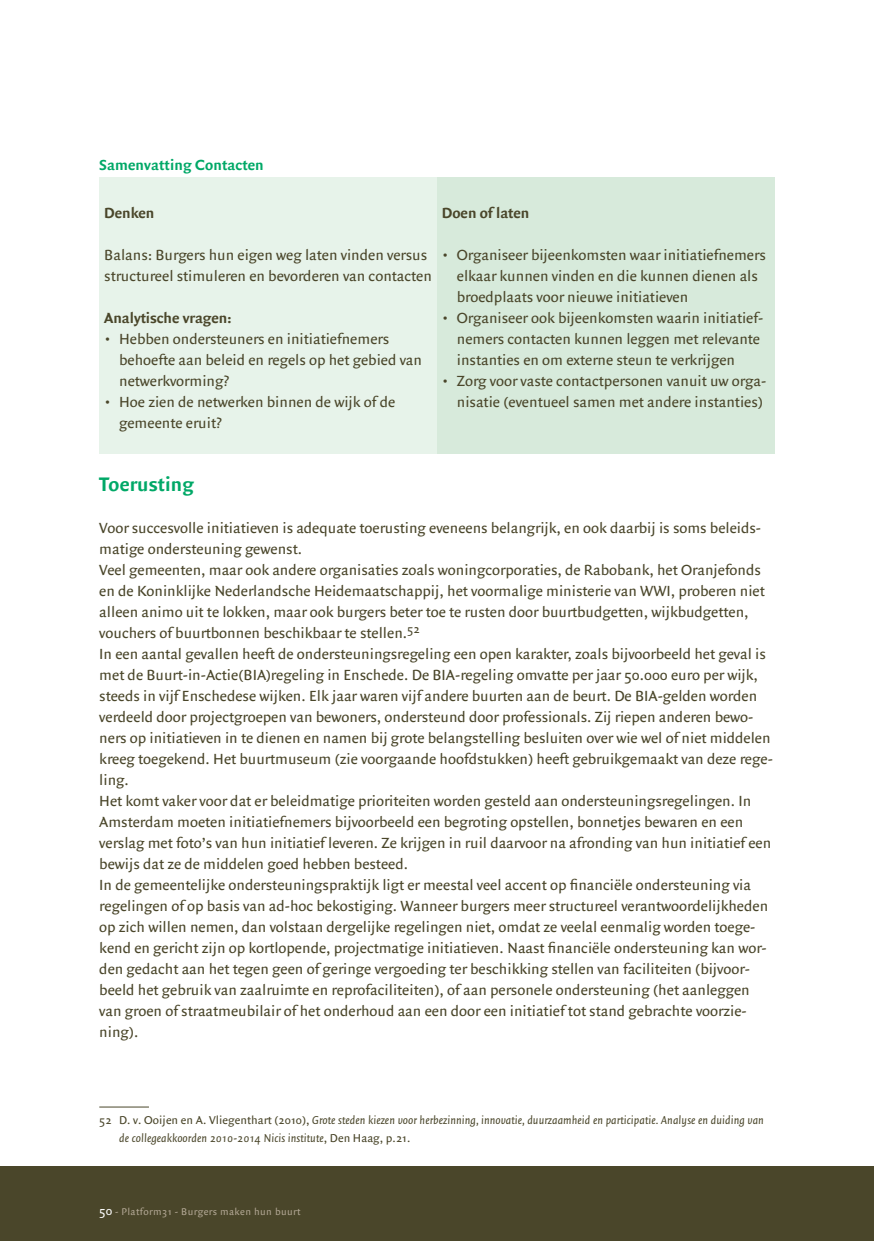
<style>
.page{position:relative;width:874px;height:1241px;background:#fff}
.page>*{position:absolute;margin:0;border:0;box-sizing:border-box;transform-origin:0 0}
.t1{font:700 21px "Quadraat Sans";letter-spacing:.01em;color:#00a867}
.t2{font:15.75px/21px "Quadraat Sans";color:#4a462a}
.t3{font:700 15.75px "Quadraat Sans";color:#4a462a}
.t4{font:700 15.75px "Quadraat Sans";letter-spacing:.01em;color:#00a867}
.t5{font:italic 12.25px/17.3px "Quadraat Sans";letter-spacing:.005em;color:#4a462a}
.t6{font:10.5px "Quadraat Sans";letter-spacing:.04em;color:#b1a693}
.s1{font-style:normal}
.s2{font-size:13.12px;color:#fff}
</style>
<div class="page">
<div style="left:0;top:1166px;width:873px;height:74px;background:#4a462a"></div>
<div style="left:99px;top:177px;width:338px;height:277px;background:#e7f3ea"></div>
<div style="left:437px;top:177px;width:337px;height:277px;background:#d7eadb"></div>
<hr style="left:99px;top:1106px;width:50px;height:1px;background:#4a462a">
<p class="t4" style="left:99px;top:156px;width:166px">Samenvatting Contacten</p>
<p class="t3" style="left:104px;top:204px;width:52px">Denken</p>
<p class="t2" style="left:104px;top:244px;width:329px">Balans: Burgers hun eigen weg laten vinden versus structureel stimuleren en bevorderen van contacten</p>
<p class="t3" style="left:104px;top:309px;width:129px">Analytische vragen:</p>
<p class="t2" style="left:119px;top:328px;width:304px;text-indent:-15px">• Hebben ondersteuners en initiatiefnemers behoefte aan beleid en regels op het gebied van netwerkvorming?</p>
<p class="t2" style="left:119px;top:391px;width:277px;text-indent:-15px">• Hoe zien de netwerken binnen de wijk of de gemeente eruit?</p>
<p class="t3" style="left:441px;top:204px;width:89px">Doen of laten</p>
<p class="t2" style="left:456px;top:244px;width:310px;text-indent:-15px">• Organiseer bijeenkomsten waar initiatiefnemers elkaar kunnen vinden en die kunnen dienen als broedplaats voor nieuwe initiatieven</p>
<p class="t2" style="left:456px;top:307px;width:308px;text-indent:-15px">• Organiseer ook bijeenkomsten waarin initiatief&shy;nemers contacten kunnen leggen met relevante instanties en om externe steun te verkrijgen</p>
<p class="t2" style="left:441px;top:370px;width:325px;text-align:right">• Zorg voor vaste contactpersonen vanuit uw orga&shy;nisatie (eventueel samen met andere instanties)</p>
<h1 class="t1" style="left:99px;top:472px;width:96px">Toerusting</h1>
<p class="t2" style="left:99px;top:517px;width:674px">Voor succesvolle initiatieven is adequate toerusting eveneens belangrijk, en ook daarbij is soms beleids&shy;matige ondersteuning gewenst.<br>Veel gemeenten, maar ook andere organisaties zoals woningcorporaties, de Rabobank, het Oranjefonds en de Koninklijke Nederlandsche Heidemaatschappij, het voormalige ministerie van WWI, proberen niet alleen animo uit te lokken, maar ook burgers beter toe te rusten door buurtbudgetten, wijkbudgetten, vouchers of buurtbonnen beschikbaar te stellen.<sup>52<br></sup>In een aantal gevallen heeft de ondersteuningsregeling een open karakter, zoals bijvoorbeeld het geval is met de Buurt-in-Actie(BIA)regeling in Enschede. De BIA-regeling omvatte per jaar 50.000 euro per wijk, steeds in vijf Enschedese wijken. Elk jaar waren vijf andere buurten aan de beurt. De BIA-gelden worden verdeeld door projectgroepen van bewoners, ondersteund door professionals. Zij riepen anderen bewo&shy;ners op initiatieven in te dienen en namen bij grote belangstelling besluiten over wie wel of niet middelen kreeg toegekend. Het buurtmuseum (zie voorgaande hoofdstukken) heeft gebruikgemaakt van deze rege&shy;ling.<br>Het komt vaker voor dat er beleidmatige prioriteiten worden gesteld aan ondersteuningsregelingen. In Amsterdam moeten initiatiefnemers bijvoorbeeld een begroting opstellen, bonnetjes bewaren en een verslag met foto’s van hun initiatief leveren. Ze krijgen in ruil daarvoor na afronding van hun initiatief een bewijs dat ze de middelen goed hebben besteed.<br>In de gemeentelijke ondersteuningspraktijk ligt er meestal veel accent op financiële ondersteuning via regelingen of op basis van ad-hoc bekostiging. Wanneer burgers meer structureel verantwoordelijkheden op zich willen nemen, dan volstaan dergelijke regelingen niet, omdat ze veelal eenmalig worden toege&shy;kend en gericht zijn op kortlopende, projectmatige initiatieven. Naast financiële ondersteuning kan wor&shy;den gedacht aan het tegen geen of geringe vergoeding ter beschikking stellen van faciliteiten (bijvoor&shy;beeld het gebruik van zaalruimte en reprofaciliteiten), of aan personele ondersteuning (het aanleggen van groen of straatmeubilair of het onderhoud aan een door een initiatief tot stand gebrachte voorzie&shy;ning).</p>
<p class="t5" style="left:119px;top:1111px;width:646px;text-indent:-20px"><span class="s1">52 D. v. Ooijen en A. Vliegenthart (2010),</span> Grote steden kiezen voor herbezinning, innovatie, duurzaamheid en participatie. Analyse en duiding van de collegeakkoorden 2010-2014 Nicis institute<span class="s1">, Den Haag, p.21.</span></p>
<p class="t6" style="left:99px;top:1205px;width:202px"><span class="s2">50</span> - Platform31 - Burgers maken hun buurt</p>
</div>
